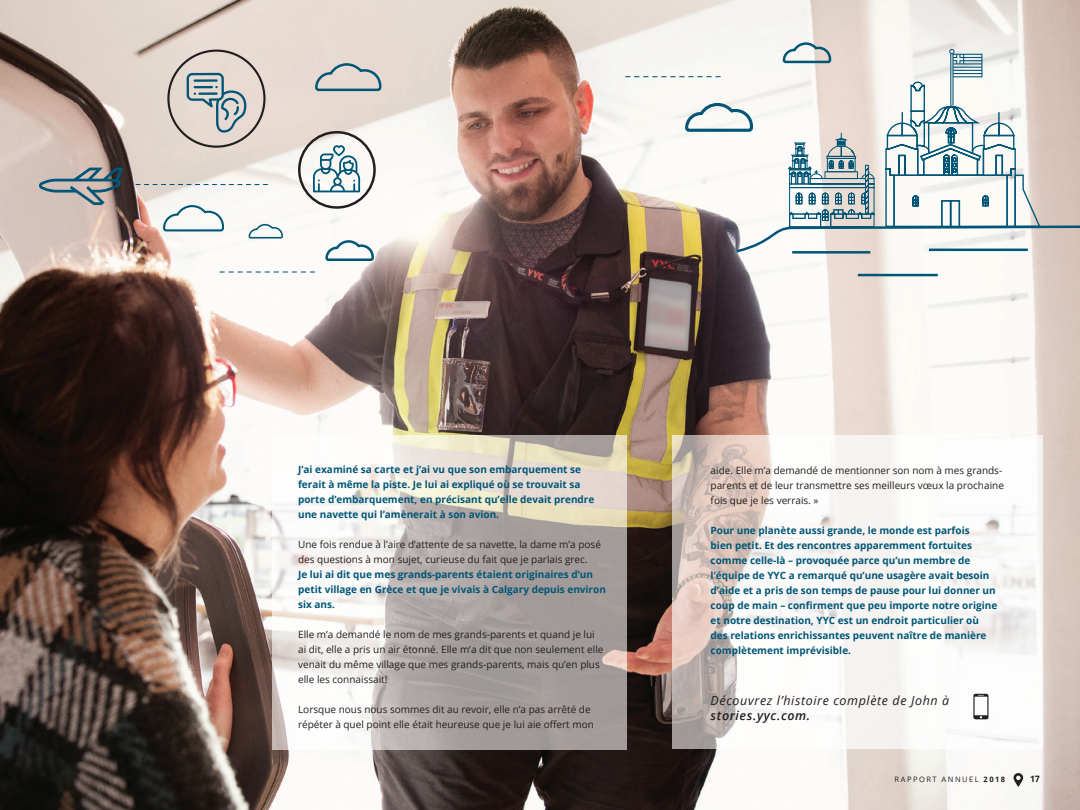
<style>
.page{position:relative;width:1080px;height:810px;background:#fff}
.page>*{position:absolute;margin:0;border:0;box-sizing:border-box;transform-origin:0 0}
.t1{font:italic 12.5px "Open Sans";letter-spacing:.05em;color:#231f20}
.t2{font:italic 600 12.5px "Open Sans";letter-spacing:.05em;color:#231f20}
.t3{font:700 10px/15px "Open Sans";color:#015677}
.t4{font:10px/15px "Open Sans";color:#231f20}
.t5{font:700 8.75px "Open Sans";color:#231f20}
.t6{font:7.5px "Open Sans";letter-spacing:.2em;color:#231f20}
.s1{font-weight:700}
</style>
<div class="page">
<img style="left:0;top:0;width:1080px;height:810px">
<img style="left:673px;top:436px;width:370px;height:313px">
<svg style="left:973px;top:694px;width:16px;height:25px"></svg>
<svg style="left:39px;top:168px;width:85px;height:37px;background:#909597"></svg>
<svg style="left:314px;top:62px;width:69px;height:30px;background:#bbc1c0"></svg>
<svg style="left:248px;top:223px;width:36px;height:16px"></svg>
<svg style="left:324px;top:239px;width:51px;height:23px"></svg>
<svg style="left:162px;top:204px;width:63px;height:29px"></svg>
<svg style="left:136px;top:184px;width:132px;height:1px"></svg>
<svg style="left:220px;top:271px;width:95px;height:2px"></svg>
<hr style="left:858px;top:274px;width:80px;height:2px;background:#015677">
<svg style="left:187px;top:73px;width:59px;height:60px;background:#b5bdbd"></svg>
<div style="left:167px;top:50px;width:99px;height:98px;border:2px solid #231f20;border-radius:50%"></div>
<svg style="left:313px;top:145px;width:47px;height:47px"></svg>
<div style="left:298px;top:131px;width:78px;height:78px;border:2px solid #231f20;border-radius:50%"></div>
<img style="left:272px;top:436px;width:355px;height:314px">
<svg style="left:625px;top:41px;width:455px;height:213px"></svg>
<svg style="left:1014px;top:773px;width:9px;height:14px"></svg>
<p class="t3" style="left:298px;top:461px;width:298px">J’ai examiné sa carte et j’ai vu que son embarquement se ferait à même la piste. Je lui ai expliqué où se trouvait sa porte d’embarquement, en précisant qu’elle devait prendre une navette qui l’amènerait à son avion.</p>
<p class="t4" style="left:298px;top:536px;width:304px">Une fois rendue à l’aire d’attente de sa navette, la dame m’a posé des questions à mon sujet, curieuse du fait que je parlais grec.</p>
<p class="t3" style="left:298px;top:566px;width:309px">Je lui ai dit que mes grands-parents étaient originaires d’un petit village en Grèce et que je vivais à Calgary depuis environ six ans.</p>
<p class="t4" style="left:298px;top:626px;width:307px">Elle m’a demandé le nom de mes grands-parents et quand je lui ai dit, elle a pris un air étonné. Elle m’a dit que non seulement elle venait du même village que mes grands-parents, mais qu’en plus elle les connaissait!</p>
<p class="t4" style="left:298px;top:701px;width:297px">Lorsque nous nous sommes dit au revoir, elle n’a pas arrêté de répéter à quel point elle était heureuse que je lui aie offert mon</p>
<p class="t4" style="left:711px;top:462px;width:295px">aide. Elle m’a demandé de mentionner son nom à mes grands&shy;parents et de leur transmettre ses meilleurs vœux la prochaine fois que je les verrais. »</p>
<p class="t3" style="left:711px;top:522px;width:288px">Pour une planète aussi grande, le monde est parfois<br>bien petit. Et des rencontres apparemment fortuites comme celle-là – provoquée parce qu’un membre de l’équipe de YYC a remarqué qu’une usagère avait besoin d’aide et a pris de son temps de pause pour lui donner un coup de main – confirment que peu importe notre origine et notre destination, YYC est un endroit particulier où des relations enrichissantes peuvent naître de manière complètement imprévisible.</p>
<p class="t1" style="left:711px;top:692px;width:240px">Découvrez l’histoire complète de John à</p>
<p class="t2" style="left:711px;top:707px;width:101px">stories.yyc.com.</p>
<p class="t6" style="left:895px;top:774px;width:112px">RAPPORT ANNUEL <span class="s1">2018</span></p>
<p class="t5" style="left:1030px;top:773px;width:11px">17</p>
</div>
